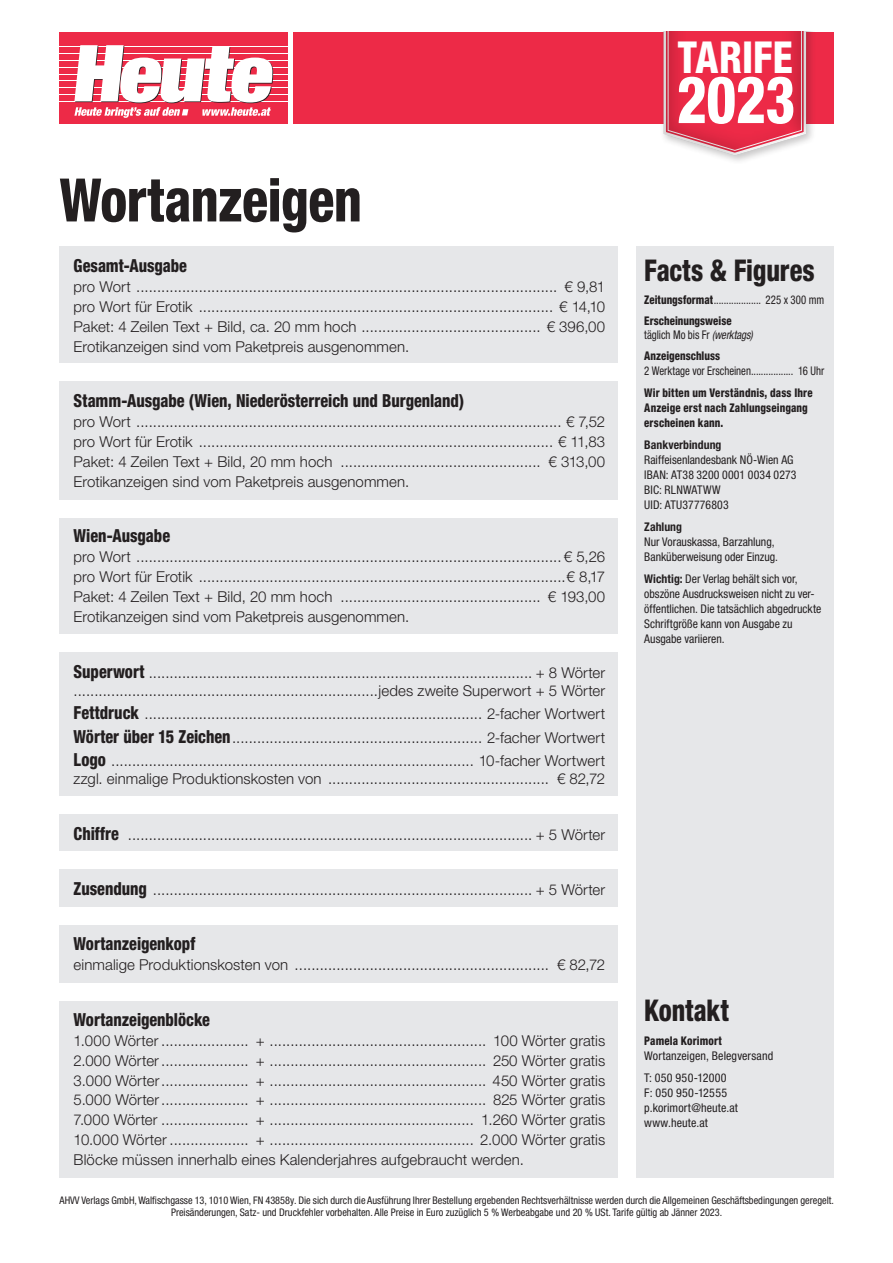
<style>
.page{position:relative;width:893px;height:1263px;background:#fff}
.page>*{position:absolute;margin:0;border:0;box-sizing:border-box;transform-origin:0 0}
.t1{font:800 condensed 65.4px "Helvetica Neue LT Pro";color:#fff;scale:.88 1}
.t2{font:800 condensed 60px "Helvetica Neue LT Pro";letter-spacing:-.01em;color:#231f20;scale:.9 1}
.t3{font:800 condensed 44.1px "Helvetica Neue LT Pro";letter-spacing:.005em;color:#fff;scale:.91 1}
.t4{font:800 condensed 30px "Helvetica Neue LT Pro";letter-spacing:-.005em;color:#231f20;scale:.88 1}
.t5{font:800 condensed 30px "Helvetica Neue LT Pro";letter-spacing:-.005em;color:#231f20;scale:.87 1}
.t6{font:800 condensed 18px "Helvetica Neue LT Pro";color:#231f20;scale:.9 1}
.t7{font:300 15px/20px "Helvetica Neue LT Pro";letter-spacing:.005em;color:#231f20;text-align:justify}
.t8{font:condensed 12px/15px "Helvetica Neue LT Pro";color:#231f20}
.t9{font:800 condensed 12px/21.3px "Helvetica Neue LT Pro";letter-spacing:.01em;color:#231f20;scale:.9 1}
.t10{font:condensed 12px "Helvetica Neue LT Pro";color:#231f20;scale:.9 1}
.t11{font:700 condensed 12px "Helvetica Neue LT Pro";color:#231f20}
.t12{font:condensed 10.5px/12px "Helvetica Neue LT Pro";color:#231f20;text-align:center}
.s1{font-weight:800;font-stretch:condensed;font-size:18px}
.s2{font-weight:400}
.s3{font-weight:400;font-style:italic}
.s4{font-weight:700}
</style>
<div class="page">
<div style="left:636px;top:247px;width:197px;height:931px;background:#e6e7e9"></div>
<div style="left:60px;top:247px;width:558px;height:931px;background:#e6e7e9"></div>
<div style="left:22px;top:852px;width:606px;height:17px;background:#fff"></div>
<div style="left:22px;top:796px;width:606px;height:17px;background:#fff"></div>
<div style="left:22px;top:908px;width:606px;height:17px;background:#fff"></div>
<div style="left:22px;top:983px;width:606px;height:17px;background:#fff"></div>
<div style="left:22px;top:363px;width:606px;height:17px;background:#fff"></div>
<div style="left:22px;top:500px;width:606px;height:17px;background:#fff"></div>
<div style="left:22px;top:634px;width:606px;height:17px;background:#fff"></div>
<div style="left:293px;top:32px;width:540px;height:91px;background:#ed2a47"></div>
<div style="left:60px;top:32px;width:228px;height:91px;background:#ed2a47"></div>
<hr style="left:60px;top:47px;width:228px;height:1px;background:#fff">
<hr style="left:60px;top:53px;width:228px;height:1px;background:#fff">
<hr style="left:60px;top:60px;width:142px;height:1px;background:#fff">
<hr style="left:60px;top:67px;width:78px;height:1px;background:#fff">
<hr style="left:60px;top:74px;width:59px;height:1px;background:#fff">
<hr style="left:60px;top:80px;width:33px;height:1px;background:#fff">
<hr style="left:60px;top:87px;width:57px;height:1px;background:#fff">
<hr style="left:60px;top:101px;width:228px;height:1px;background:#fff">
<hr style="left:60px;top:94px;width:228px;height:1px;background:#fff">
<svg style="left:74px;top:45px;width:214px;height:73px"></svg>
<div style="left:642px;top:32px;width:187px;height:144px;background:#231f20;opacity:.23"></div>
<h2 class="t2" style="left:60px;top:163px;width:338px">Wortanzeigen</h2>
<p class="t6" style="left:74px;top:255px;width:128px">Gesamt-Ausgabe</p>
<p class="t7" style="left:74px;top:277px;width:533px">pro Wort ..................................................................................................... € 9,81 pro Wort für Erotik ..................................................................................... € 14,10<br>Paket: 4 Zeilen Text + Bild, ca. 20 mm hoch ........................................... € 396,00<br>Erotikanzeigen sind vom Paketpreis ausgenommen.</p>
<p class="t6" style="left:74px;top:390px;width:436px">Stamm-Ausgabe (Wien, Niederösterreich und Burgenland)</p>
<p class="t7" style="left:74px;top:412px;width:533px">pro Wort ...................................................................................................... € 7,52 pro Wort für Erotik ..................................................................................... € 11,83<br>Paket: 4 Zeilen Text + Bild, 20 mm hoch ................................................ € 313,00<br>Erotikanzeigen sind vom Paketpreis ausgenommen.</p>
<p class="t6" style="left:74px;top:525px;width:109px">Wien-Ausgabe</p>
<p class="t7" style="left:74px;top:547px;width:533px">pro Wort ...................................................................................................... € 5,26 pro Wort für Erotik ........................................................................................€ 8,17<br>Paket: 4 Zeilen Text + Bild, 20 mm hoch ................................................ € 193,00<br>Erotikanzeigen sind vom Paketpreis ausgenommen.</p>
<p class="t7" style="left:74px;top:663px;width:533px;line-height:18px"><span class="s1">Superwort</span> ............................................................................................ + 8 Wörter .........................................................................jedes zweite Superwort + 5 Wörter</p>
<p class="t7" style="left:74px;top:702px;width:533px;line-height:23.5px"><span class="s1">Fettdruck</span> ................................................................................. 2-facher Wortwert <span class="s1">Wörter über 15 Zeichen</span>............................................................ 2-facher Wortwert <span class="s1">Logo</span> ....................................................................................... 10-facher Wortwert</p>
<p class="t7" style="left:74px;top:768px;width:533px">zzgl. einmalige Produktionskosten von ..................................................... € 82,72</p>
<p class="t7" style="left:74px;top:824px;width:533px"><span class="s1">Chiffre</span> ................................................................................................. + 5 Wörter</p>
<h3 class="t3" style="left:678px;top:30px;width:128px">TARIFE</h3>
<h1 class="t1" style="left:677px;top:60px;width:136px">2023</h1>
<h3 class="t4" style="left:644px;top:252px;width:195px">Facts &amp; Figures</h3>
<p class="t9" style="left:644px;top:289px;width:202px">Zeitungsformat<span class="s2">................... 225 x 300 mm<br></span>Erscheinungsweise</p>
<p class="t9" style="left:644px;top:324px;width:122px"><span class="s2">täglich Mo bis Fr</span> <span class="s3">(werktags)<br></span>Anzeigenschluss</p>
<p class="t10" style="left:644px;top:363px;width:202px">2 Werktage vor Erscheinen................. 16 Uhr</p>
<p class="t9" style="left:644px;top:385px;width:189px;line-height:15px">Wir bitten um Verständnis, dass Ihre<br>Anzeige erst nach Zahlungseingang erscheinen kann.</p>
<p class="t11" style="left:644px;top:437px;width:79px">Bankverbindung</p>
<p class="t8" style="left:644px;top:452px;width:154px">Raiffeisenlandesbank NÖ-Wien AG<br>IBAN: AT38 3200 0001 0034 0273<br>BIC: RLNWATWW<br>UID: ATU37776803</p>
<p class="t11" style="left:644px;top:519px;width:39px">Zahlung</p>
<p class="t8" style="left:644px;top:534px;width:135px">Nur Vorauskassa, Barzahlung,<br>Banküberweisung oder Einzug.</p>
<p class="t8" style="left:644px;top:571px;width:179px"><span class="s4">Wichtig:</span> Der Verlag behält sich vor, obszöne Ausdrucksweisen nicht zu ver&shy;öffentlichen. Die tatsächlich abgedruckte Schriftgröße kann von Ausgabe zu Ausgabe variieren.</p>
<p class="t7" style="left:74px;top:879px;width:533px"><span class="s1">Zusendung</span> ........................................................................................... + 5 Wörter</p>
<p class="t6" style="left:74px;top:933px;width:137px">Wortanzeigenkopf</p>
<p class="t7" style="left:74px;top:955px;width:533px">einmalige Produktionskosten von ............................................................. € 82,72</p>
<p class="t6" style="left:74px;top:1008px;width:153px">Wortanzeigenblöcke</p>
<p class="t7" style="left:74px;top:1030px;width:533px">1.000 Wörter ..................... + .................................................... 100 Wörter gratis 2.000 Wörter..................... + .................................................... 250 Wörter gratis 3.000 Wörter..................... + .................................................... 450 Wörter gratis 5.000 Wörter..................... + .................................................... 825 Wörter gratis 7.000 Wörter ..................... + ................................................. 1.260 Wörter gratis 10.000 Wörter ................... + ................................................. 2.000 Wörter gratis Blöcke müssen innerhalb eines Kalenderjahres aufgebraucht werden.</p>
<p class="t12" style="left:60px;top:1194px;width:776px">AHVV Verlags GmbH, Walfischgasse 13, 1010 Wien, FN 43858y. Die sich durch die Ausführung Ihrer Bestellung ergebenden Rechtsverhältnisse werden durch die Allgemeinen Geschäftsbedingungen geregelt.<br>Preisänderungen, Satz- und Druckfehler vorbehalten. Alle Preise in Euro zuzüglich 5 % Werbeabgabe und 20 % USt. Tarife gültig ab Jänner 2023.</p>
<h3 class="t5" style="left:644px;top:992px;width:99px">Kontakt</h3>
<p class="t9" style="left:644px;top:1030px;width:88px">Pamela Korimort</p>
<p class="t8" style="left:644px;top:1044px;width:130px;line-height:22.5px">Wortanzeigen, Belegversand<br>T: 050 950-12000</p>
<p class="t8" style="left:644px;top:1085px;width:95px">F: 050 950-12555 p.korimort@heute.at www.heute.at</p>
</div>
